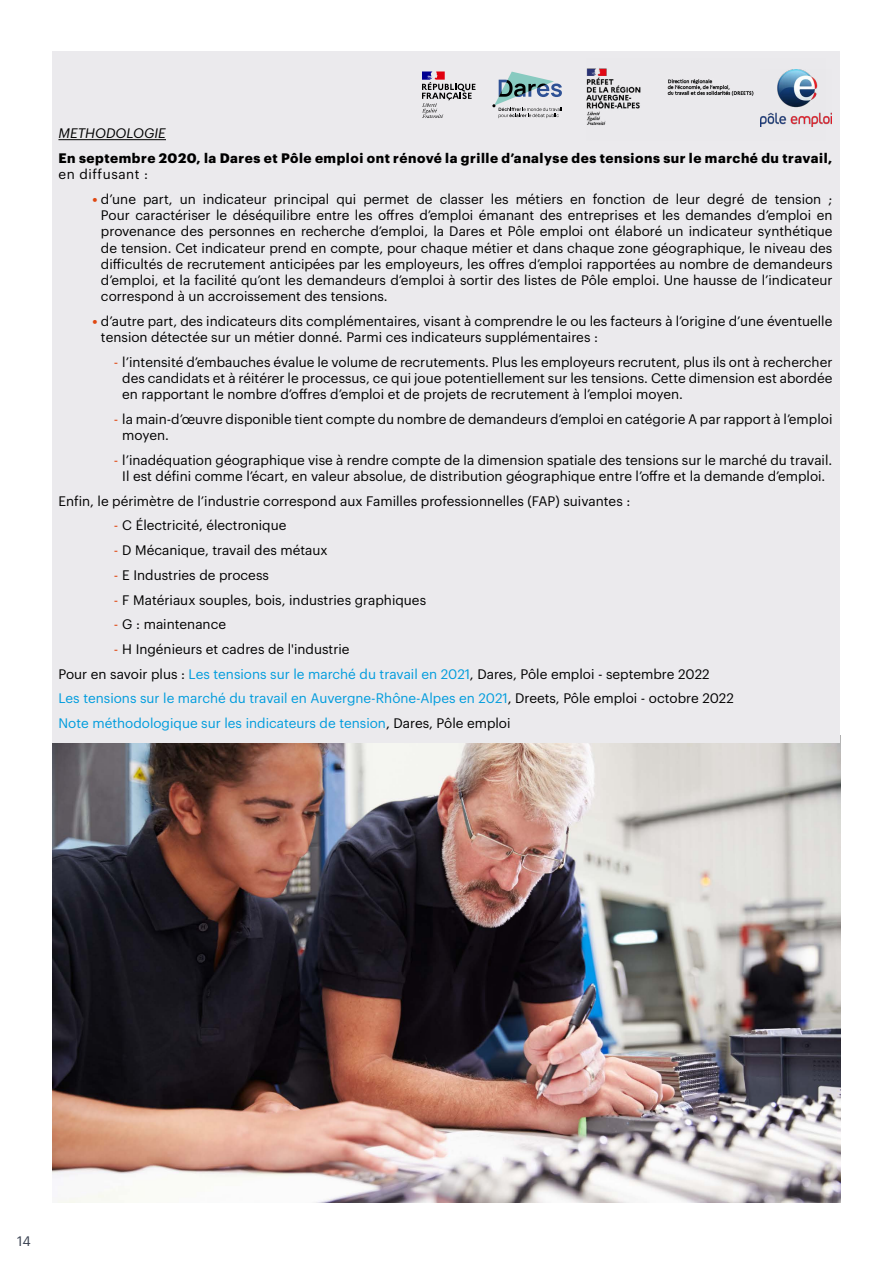
<style>
.page{position:relative;width:893px;height:1263px;background:#fff}
.page>*{position:absolute;margin:0;border:0;box-sizing:border-box;transform-origin:0 0}
.t1{font:13.5px/16.2px "Graphik";color:#000;text-align:justify}
.t2{font:13.5px/24.8px "Graphik";color:#009cdd}
.t3{font:700 13.5px "Graphik";letter-spacing:.04em;color:#000}
.t4{font:italic 13.5px "Graphik";color:#000}
.t5{font:13.5px "Graphik";letter-spacing:.04em;color:#000}
.t6{font:13.5px "Graphik";color:#384050}
.s1{font-weight:700;color:#df4812}
.s2{color:#df4812}
.s3{color:#000}
</style>
<div class="page">
<img style="left:53px;top:742px;width:787px;height:460px">
<div style="left:53px;top:51px;width:787px;height:691px;background:#ebeaed"></div>
<hr style="left:58px;top:139px;width:108px;height:1px;background:#000">
<svg style="left:492px;top:72px;width:70px;height:46px"></svg>
<svg style="left:422px;top:71px;width:53px;height:47px"></svg>
<img style="left:587px;top:68px;width:227px;height:59px">
<img style="left:760px;top:69px;width:71px;height:57px">
<p class="t4" style="left:58px;top:123px;width:109px">METHODOLOGIE</p>
<p class="t3" style="left:58px;top:148px;width:775px">En septembre 2020, la Dares et Pôle emploi ont rénové la grille d’analyse des tensions sur le marché du travail,</p>
<p class="t5" style="left:58px;top:164px;width:91px">en diffusant :</p>
<p class="t1" style="left:101px;top:190px;width:733px;text-indent:-9px"><span class="s1">•</span> d’une part, un indicateur principal qui permet de classer les métiers en fonction de leur degré de tension ; Pour caractériser le déséquilibre entre les offres d’emploi émanant des entreprises et les demandes d’emploi en provenance des personnes en recherche d’emploi, la Dares et Pôle emploi ont élaboré un indicateur synthétique de tension. Cet indicateur prend en compte, pour chaque métier et dans chaque zone géographique, le niveau des difficultés de recrutement anticipées par les employeurs, les offres d’emploi rapportées au nombre de demandeurs d’emploi, et la facilité qu’ont les demandeurs d’emploi à sortir des listes de Pôle emploi. Une hausse de l’indicateur correspond à un accroissement des tensions.</p>
<p class="t1" style="left:101px;top:312px;width:733px;text-indent:-9px"><span class="s1">•</span> d’autre part, des indicateurs dits complémentaires, visant à comprendre le ou les facteurs à l’origine d’une éventuelle tension détectée sur un métier donné. Parmi ces indicateurs supplémentaires :</p>
<p class="t1" style="left:122px;top:353px;width:712px;text-indent:-9px"><span class="s2">-</span> l’intensité d’embauches évalue le volume de recrutements. Plus les employeurs recrutent, plus ils ont à rechercher des candidats et à réitérer le processus, ce qui joue potentiellement sur les tensions. Cette dimension est abordée en rapportant le nombre d’offres d’emploi et de projets de recrutement à l’emploi moyen.</p>
<p class="t1" style="left:122px;top:410px;width:712px;text-indent:-9px"><span class="s2">-</span> la main-d’œuvre disponible tient compte du nombre de demandeurs d’emploi en catégorie A par rapport à l’emploi moyen.</p>
<p class="t1" style="left:114px;top:451px;width:720px;text-align:center"><span class="s2">-</span> l’inadéquation géographique vise à rendre compte de la dimension spatiale des tensions sur le marché du travail.<br>Il est défini comme l’écart, en valeur absolue, de distribution géographique entre l’offre et la demande d’emploi.</p>
<p class="t1" style="left:58px;top:492px;width:573px">Enfin, le périmètre de l’industrie correspond aux Familles professionnelles (FAP) suivantes :</p>
<p class="t1" style="left:114px;top:516px;width:174px"><span class="s2">-</span> C Électricité, électronique</p>
<p class="t1" style="left:114px;top:541px;width:215px"><span class="s2">-</span> D Mécanique, travail des métaux</p>
<p class="t1" style="left:114px;top:566px;width:157px"><span class="s2">-</span> E Industries de process</p>
<p class="t1" style="left:114px;top:590px;width:314px"><span class="s2">-</span> F Matériaux souples, bois, industries graphiques</p>
<p class="t1" style="left:114px;top:615px;width:114px"><span class="s2">-</span> G : maintenance</p>
<p class="t2" style="left:58px;top:635px;width:677px;text-indent:55px"><span class="s2">-</span> <span class="s3">H Ingénieurs et cadres de l'industrie<br>Pour en savoir plus :</span> Les tensions sur le marché du travail en 2021<span class="s3">, Dares, Pôle emploi - septembre 2022<br></span>Les tensions sur le marché du travail en Auvergne-Rhône-Alpes en 2021<span class="s3">, Dreets, Pôle emploi - octobre 2022<br></span>Note méthodologique sur les indicateurs de tension<span class="s3">, Dares, Pôle emploi</span></p>
<p class="t6" style="left:17px;top:1231px;width:15px">14</p>
</div>
